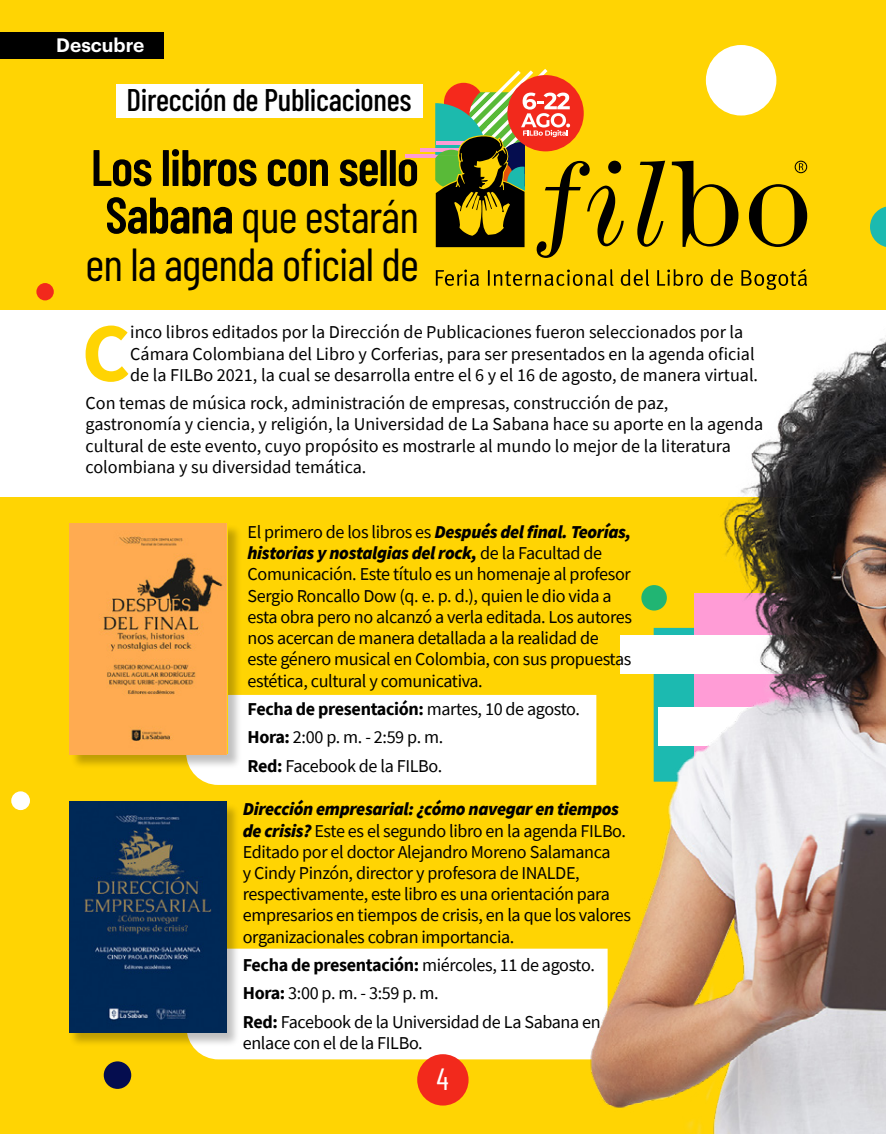
<style>
.page{position:relative;width:886px;height:1134px;background:#ffd403}
.page>*{position:absolute;margin:0;border:0;box-sizing:border-box;transform-origin:0 0}
.t1{font:700 83.25px "Source Sans Pro";color:#ffd403}
.t2{font:600 51.25px "Barlow Condensed";letter-spacing:-.02em;color:#000}
.t3{font:46.25px/47.5px "Barlow Condensed";letter-spacing:-.02em;color:#000;text-align:center}
.t4{font:500 31.25px "Barlow Condensed";letter-spacing:-.01em;color:#000}
.t5{font:30.75px "Barlow Condensed";color:#fff}
.t6{font:600 19px "Graphik";color:#fff}
.t7{font:18.12px/21.2px "Source Sans Pro";letter-spacing:-.02em;color:#000}
.t8{font:18.12px/21.2px "Source Sans Pro";color:#000}
.s1{font-weight:600;font-size:51.25px}
.s2{font-weight:900;font-style:italic}
.s3{font-weight:700}
</style>
<div class="page">
<div style="left:0;top:32px;width:163px;height:26px;background:#000"></div>
<hr style="left:406px;top:154px;width:76px;height:4px;background:#ff9cd4">
<hr style="left:421px;top:148px;width:61px;height:3px;background:#ff9cd4">
<svg style="left:672px;top:161px;width:66px;height:86px"></svg>
<svg style="left:749px;top:184px;width:58px;height:63px"></svg>
<svg style="left:637px;top:161px;width:28px;height:86px"></svg>
<svg style="left:795px;top:161px;width:12px;height:12px"></svg>
<svg style="left:434px;top:69px;width:190px;height:189px"></svg>
<svg style="left:436px;top:270px;width:43px;height:16px"></svg>
<svg style="left:488px;top:269px;width:125px;height:17px"></svg>
<svg style="left:628px;top:269px;width:20px;height:4px"></svg>
<svg style="left:657px;top:269px;width:19px;height:4px"></svg>
<svg style="left:718px;top:269px;width:3px;height:4px"></svg>
<svg style="left:741px;top:269px;width:65px;height:4px"></svg>
<div style="left:116px;top:84px;width:306px;height:34px;background:#fff"></div>
<div style="left:0;top:310px;width:886px;height:187px;background:#fff"></div>
<div style="left:36px;top:283px;width:18px;height:17px;background:#f2291c;border-radius:50%"></div>
<div style="left:706px;top:45px;width:70px;height:71px;background:#fff;border-radius:50%"></div>
<svg style="left:870px;top:206px;width:16px;height:41px"></svg>
<div style="left:190px;top:695px;width:362px;height:90px;background:#fff"></div>
<div style="left:193px;top:949px;width:359px;height:110px;background:#fff"></div>
<img style="left:552px;top:273px;width:334px;height:861px">
<div style="left:417px;top:1054px;width:51px;height:51px;background:#f2291c;border-radius:50%"></div>
<div style="left:11px;top:791px;width:19px;height:19px;background:#fff;border-radius:50%"></div>
<div style="left:104px;top:1061px;width:27px;height:28px;background:#050d4f;border-radius:50%"></div>
<div style="left:70px;top:524px;width:172px;height:244px;background:#000;opacity:.25"></div>
<img style="left:69px;top:524px;width:158px;height:230px">
<div style="left:69px;top:802px;width:172px;height:245px;background:#000;opacity:.25"></div>
<img style="left:69px;top:802px;width:158px;height:230px">
<p class="t6" style="left:56px;top:31px;width:90px">Descubre</p>
<h3 class="t4" style="left:126px;top:81px;width:287px">Dirección de Publicaciones</h3>
<h2 class="t2" style="left:91px;top:136px;width:330px">Los libros con sello</h2>
<h3 class="t3" style="left:85px;top:192px;width:335px"><span class="s1">Sabana</span> que estarán en la agenda oficial de</h3>
<h1 class="t1" style="left:82px;top:297px;width:50px">C</h1>
<p class="t8" style="left:130px;top:322px;width:629px">inco libros editados por la Dirección de Publicaciones fueron seleccionados por la<br>Cámara Colombiana del Libro y Corferias, para ser presentados en la agenda oficial de la FILBo 2021, la cual se desarrolla entre el 6 y el 16 de agosto, de manera virtual.</p>
<p class="t8" style="left:86px;top:392px;width:679px">Con temas de música rock, administración de empresas, construcción de paz, gastronomía y ciencia, y religión, la Universidad de La Sabana hace su aporte en la agenda cultural de este evento, cuyo propósito es mostrarle al mundo lo mejor de la literatura colombiana y su diversidad temática.</p>
<p class="t7" style="left:248px;top:521px;width:386px">El primero de los libros es <span class="s2">Después del final. Teorías, historias y nostalgias del rock,</span> de la Facultad de Comunicación. Este título es un homenaje al profesor Sergio Roncallo Dow (q. e. p. d.), quien le dio vida a esta obra pero no alcanzó a verla editada. Los autores nos acercan de manera detallada a la realidad de este género musical en Colombia, con sus propuestas estética, cultural y comunicativa.</p>
<p class="t7" style="left:248px;top:694px;width:334px;line-height:28.4px"><span class="s3">Fecha de presentación:</span> martes, 10 de agosto.<br><span class="s3">Hora:</span> 2:00 p. m. - 2:59 p. m.<br><span class="s3">Red:</span> Facebook de la FILBo.</p>
<p class="t7" style="left:243px;top:798px;width:390px"><span class="s2">Dirección empresarial: ¿cómo navegar en tiempos de crisis?</span> Este es el segundo libro en la agenda FILBo.<br>Editado por el doctor Alejandro Moreno Salamanca<br>y Cindy Pinzón, director y profesora de INALDE, respectivamente, este libro es una orientación para empresarios en tiempos de crisis, en la que los valores organizacionales cobran importancia.</p>
<p class="t7" style="left:243px;top:951px;width:359px;line-height:28.4px"><span class="s3">Fecha de presentación:</span> miércoles, 11 de agosto.<br><span class="s3">Hora:</span> 3:00 p. m. - 3:59 p. m.<br><span class="s3">Red:</span> Facebook de la Universidad de La Sabana en</p>
<p class="t7" style="left:243px;top:1032px;width:181px">enlace con el de la FILBo.</p>
<h3 class="t5" style="left:436px;top:1059px;width:14px">4</h3>
</div>
